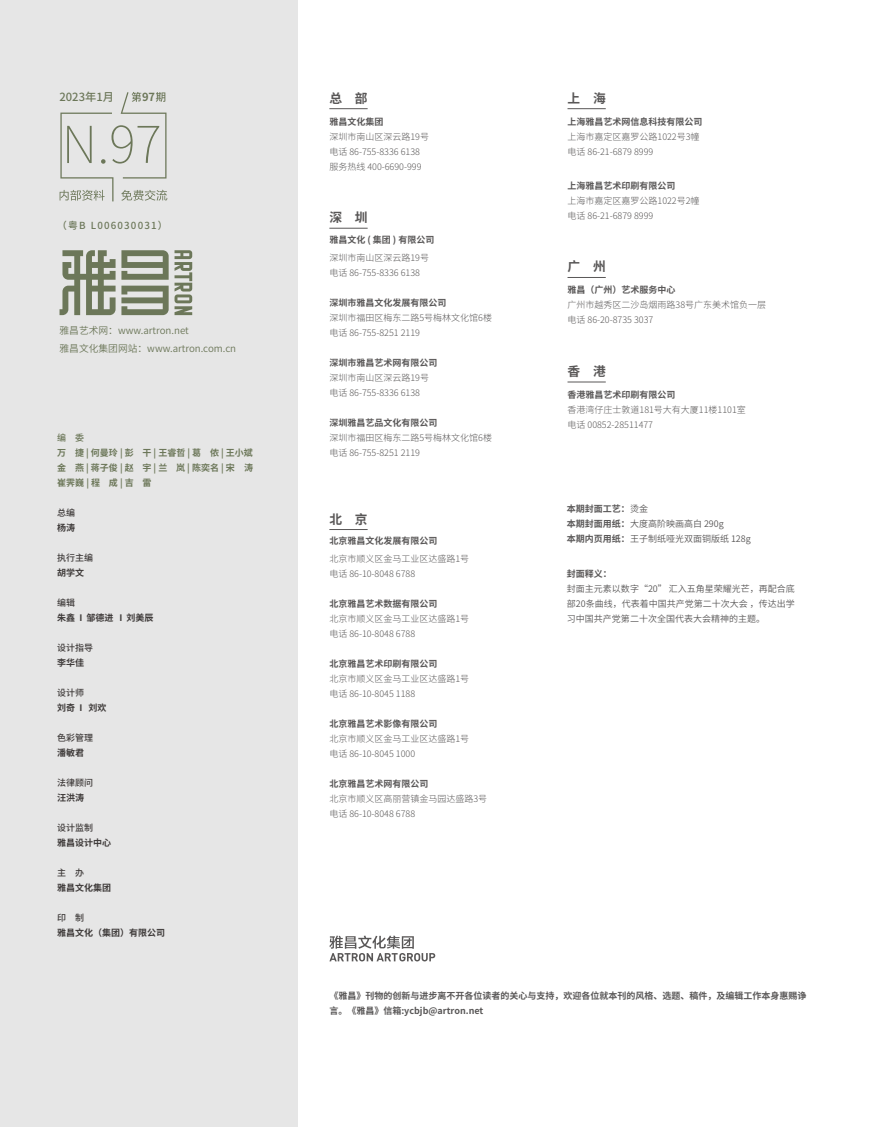
<style>
.page{position:relative;width:893px;height:1127px;background:#fff}
.page>*{position:absolute;margin:0;border:0;box-sizing:border-box;transform-origin:0 0}
.t1{font:200 50.85px "Source Han Sans CN";color:#6c7759}
.t2{font:700 12.75px "Source Han Sans CN";color:#595757}
.t3{font:500 11.25px "Source Han Sans CN";color:#6c7759}
.t4{font:700 11.1px "Source Han Sans CN";color:#6c7759}
.t5{font:9.75px/18px "Source Han Sans CN";color:#6c7759}
.t6{font:500 9.75px "Source Han Sans CN";letter-spacing:.12em;color:#6c7759}
.t7{font:300 9px/15px "Source Han Sans CN";color:#595757}
.t8{font:700 9px/15px "Source Han Sans CN";color:#595757}
.t9{font:9px/15px "Source Han Sans CN";color:#595757;text-align:justify}
.t10{font:700 9px "Source Han Sans CN";color:#3e3a39}
.t11{font:700 9px/15px "Source Han Sans CN";color:#6c7759;text-align:justify}
.t12{font:500 9px "Source Han Sans CN";color:#3e3a39}
.t13{font:500 9px "Source Han Sans CN";color:#6c7759}
.s1{font-weight:700}
</style>
<div class="page">
<div style="left:0;top:0;width:297px;height:1127px;background:#e6e6e6"></div>
<svg style="left:60px;top:92px;width:107px;height:109px"></svg>
<svg style="left:60px;top:250px;width:109px;height:65px"></svg>
<svg style="left:175px;top:250px;width:17px;height:65px"></svg>
<svg style="left:329px;top:935px;width:106px;height:26px"></svg>
<hr style="left:329px;top:108px;width:39px;height:1px;background:#595757">
<hr style="left:329px;top:228px;width:39px;height:1px;background:#595757">
<hr style="left:329px;top:529px;width:39px;height:1px;background:#595757">
<hr style="left:567px;top:108px;width:39px;height:1px;background:#595757">
<hr style="left:567px;top:277px;width:39px;height:1px;background:#595757">
<hr style="left:567px;top:382px;width:39px;height:1px;background:#595757">
<p class="t3" style="left:59px;top:91px;width:56px">2023年1月</p>
<p class="t4" style="left:142px;top:91px;width:15px">97</p>
<h1 class="t1" style="left:109px;top:116px;width:54px">97</h1>
<p class="t6" style="left:57px;top:219px;width:112px">（粤B L006030031）</p>
<p class="t5" style="left:60px;top:322px;width:178px">雅昌艺术网：www.artron.net<br>雅昌文化集团网站：www.artron.com.cn</p>
<p class="t13" style="left:57px;top:433px;width:28px">编　委</p>
<p class="t11" style="left:57px;top:445px;width:197px">万 捷 | 何曼玲 | 彭 干 | 王睿哲 | 葛 侬 | 王小斌金 燕 | 蒋子俊 | 赵 宇 | 兰 岚 | 陈奕名 | 宋 涛崔霁巍 | 程 成 | 吉 雷</p>
<p class="t12" style="left:57px;top:508px;width:19px">总编</p>
<p class="t10" style="left:57px;top:523px;width:19px">杨涛</p>
<p class="t12" style="left:57px;top:553px;width:37px">执行主编</p>
<p class="t10" style="left:57px;top:568px;width:28px">胡学文</p>
<p class="t12" style="left:57px;top:598px;width:19px">编辑</p>
<p class="t10" style="left:57px;top:613px;width:98px">朱鑫 I 邹德进 I 刘美辰</p>
<p class="t12" style="left:57px;top:643px;width:37px">设计指导</p>
<p class="t10" style="left:57px;top:658px;width:28px">李华佳</p>
<p class="t12" style="left:57px;top:688px;width:28px">设计师</p>
<p class="t10" style="left:57px;top:703px;width:51px">刘奇 I 刘欢</p>
<p class="t12" style="left:57px;top:733px;width:37px">色彩管理</p>
<p class="t10" style="left:57px;top:748px;width:28px">潘敏君</p>
<p class="t12" style="left:57px;top:778px;width:37px">法律顾问</p>
<p class="t10" style="left:57px;top:793px;width:28px">汪洪涛</p>
<p class="t12" style="left:57px;top:823px;width:37px">设计监制</p>
<p class="t10" style="left:57px;top:838px;width:55px">雅昌设计中心</p>
<p class="t12" style="left:57px;top:868px;width:28px">主　办</p>
<p class="t10" style="left:57px;top:883px;width:55px">雅昌文化集团</p>
<p class="t12" style="left:57px;top:913px;width:28px">印　制</p>
<p class="t10" style="left:57px;top:928px;width:109px">雅昌文化（集团）有限公司</p>
<h2 class="t2" style="left:329px;top:91px;width:40px">总　部</h2>
<p class="t8" style="left:329px;top:114px;width:55px">雅昌文化集团</p>
<p class="t7" style="left:329px;top:129px;width:101px">深圳市南山区深云路19号电话 86-755-8336 6138服务热线 400-6690-999</p>
<h2 class="t2" style="left:329px;top:210px;width:40px">深　圳</h2>
<p class="t8" style="left:329px;top:232px;width:106px">雅昌文化 ( 集团 ) 有限公司</p>
<p class="t7" style="left:329px;top:250px;width:101px">深圳市南山区深云路19号电话 86-755-8336 6138</p>
<p class="t8" style="left:329px;top:295px;width:118px">深圳市雅昌文化发展有限公司</p>
<p class="t7" style="left:329px;top:310px;width:164px">深圳市福田区梅东二路5号梅林文化馆6楼电话 86-755-8251 2119</p>
<p class="t8" style="left:329px;top:355px;width:109px">深圳市雅昌艺术网有限公司</p>
<p class="t7" style="left:329px;top:370px;width:101px">深圳市南山区深云路19号电话 86-755-8336 6138</p>
<p class="t8" style="left:329px;top:415px;width:109px">深圳雅昌艺品文化有限公司</p>
<p class="t7" style="left:329px;top:430px;width:164px">深圳市福田区梅东二路5号梅林文化馆6楼电话 86-755-8251 2119</p>
<h2 class="t2" style="left:329px;top:512px;width:40px">北　京</h2>
<p class="t8" style="left:329px;top:534px;width:109px">北京雅昌文化发展有限公司</p>
<p class="t7" style="left:329px;top:552px;width:141px">北京市顺义区金马工业区达盛路1号电话 86-10-8048 6788</p>
<p class="t8" style="left:329px;top:597px;width:109px">北京雅昌艺术数据有限公司</p>
<p class="t7" style="left:329px;top:612px;width:141px">北京市顺义区金马工业区达盛路1号电话 86-10-8048 6788</p>
<p class="t8" style="left:329px;top:657px;width:109px">北京雅昌艺术印刷有限公司</p>
<p class="t7" style="left:329px;top:672px;width:141px">北京市顺义区金马工业区达盛路1号电话 86-10-8045 1188</p>
<p class="t8" style="left:329px;top:717px;width:109px">北京雅昌艺术影像有限公司</p>
<p class="t7" style="left:329px;top:732px;width:141px">北京市顺义区金马工业区达盛路1号电话 86-10-8045 1000</p>
<p class="t8" style="left:329px;top:777px;width:100px">北京雅昌艺术网有限公司</p>
<p class="t7" style="left:329px;top:792px;width:159px">北京市顺义区高丽营镇金马园达盛路3号电话 86-10-8048 6788</p>
<h2 class="t2" style="left:567px;top:91px;width:40px">上　海</h2>
<p class="t8" style="left:567px;top:114px;width:136px">上海雅昌艺术网信息科技有限公司</p>
<p class="t7" style="left:567px;top:129px;width:134px">上海市嘉定区嘉罗公路1022号3幢电话 86-21-6879 8999</p>
<p class="t8" style="left:567px;top:178px;width:109px">上海雅昌艺术印刷有限公司</p>
<p class="t7" style="left:567px;top:193px;width:134px">上海市嘉定区嘉罗公路1022号2幢电话 86-21-6879 8999</p>
<h2 class="t2" style="left:567px;top:260px;width:40px">广　州</h2>
<p class="t8" style="left:567px;top:283px;width:109px">雅昌（广州）艺术服务中心</p>
<p class="t7" style="left:567px;top:298px;width:200px">广州市越秀区二沙岛烟雨路38号广东美术馆负一层电话 86-20-8735 3037</p>
<h2 class="t2" style="left:567px;top:364px;width:40px">香　港</h2>
<p class="t8" style="left:567px;top:387px;width:109px">香港雅昌艺术印刷有限公司</p>
<p class="t7" style="left:567px;top:402px;width:180px">香港湾仔庄士敦道181号大有大厦11楼1101室电话 00852-28511477</p>
<p class="t9" style="left:567px;top:501px;width:185px;text-align:left"><span class="s1">本期封面工艺：</span>烫金<br><span class="s1">本期封面用纸：</span>大度高阶映画高白 290g<br><span class="s1">本期内页用纸：</span>王子制纸哑光双面铜版纸 128g</p>
<p class="t8" style="left:567px;top:566px;width:46px">封面释义：</p>
<p class="t9" style="left:567px;top:581px;width:229px">封面主元素以数字“20” 汇入五角星荣耀光芒，再配合底部20条曲线，代表着中国共产党第二十次大会 ，传达出学习中国共产党第二十次全国代表大会精神的主题。</p>
<p class="t8" style="left:329px;top:988px;width:478px">《雅昌》刊物的创新与进步离不开各位读者的关心与支持，欢迎各位就本刊的风格、选题、稿件，及编辑工作本身惠赐诤言。《雅昌》信箱:ycbjb@artron.net</p>
</div>
